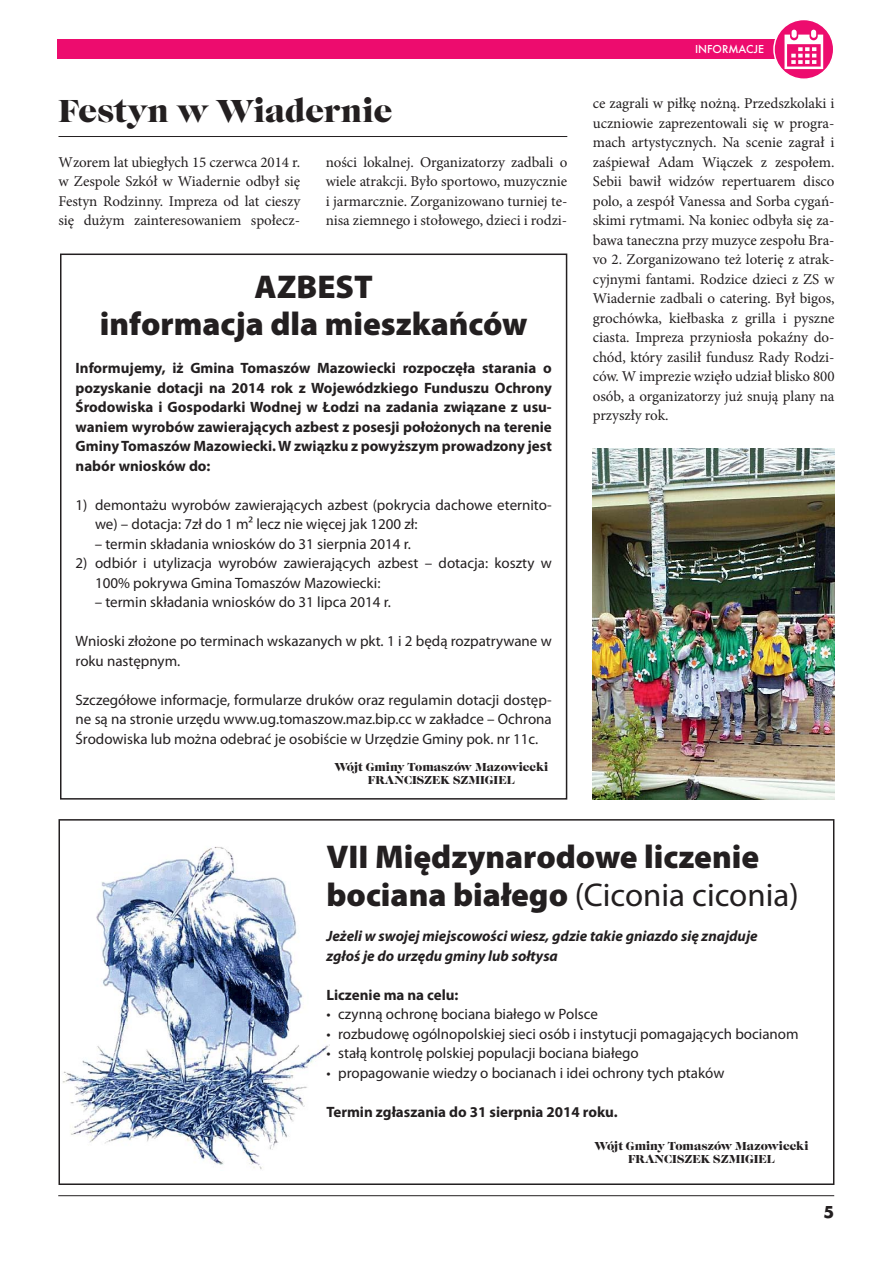
<style>
.page{position:relative;width:893px;height:1263px;background:#fff}
.page>*{position:absolute;margin:0;border:0;box-sizing:border-box;transform-origin:0 0}
.t1{font:900 33px/37.5px "Myriad Pro";color:#231f20}
.t2{font:33px "Caslon Gra DCE";color:#231f20}
.t3{font:700 18px "Futura TCE";color:#231f20}
.t4{font:15px/19.5px "Minion Pro";letter-spacing:-.005em;color:#231f20;text-align:justify}
.t5{font:15px/19.5px "Myriad Pro";color:#231f20}
.t6{font:700 15px/19.5px "Myriad Pro";color:#231f20;text-align:justify}
.t7{font:italic 700 15px/19.5px "Myriad Pro";color:#231f20}
.t8{font:12px/13.5px "Caslon Gra DCE";color:#231f20;text-align:center}
.t9{font:500 12px "Futura TCE";color:#fff}
.s1{font-weight:400}
</style>
<div class="page">
<hr style="left:58px;top:1195px;width:776px;height:1px;background:#231f20">
<div style="left:60px;top:254px;width:507px;height:546px;border:2px solid #231f20"></div>
<div style="left:58px;top:39px;width:718px;height:19px;background:#ed0c6e"></div>
<svg style="left:774px;top:19px;width:60px;height:60px"></svg>
<div style="left:773px;top:19px;width:61px;height:61px;border:2px solid #fff;border-radius:50%"></div>
<svg style="left:784px;top:30px;width:39px;height:39px"></svg>
<img style="left:593px;top:448px;width:242px;height:352px">
<img style="left:62px;top:846px;width:268px;height:323px">
<div style="left:58px;top:819px;width:776px;height:366px;border:2px solid #231f20"></div>
<hr style="left:58px;top:136px;width:509px;height:1px;background:#231f20">
<h1 class="t2" style="left:58px;top:97px;width:335px">Festyn w Wiadernie</h1>
<p class="t4" style="left:58px;top:154px;width:243px">Wzorem lat ubiegłych 15 czerwca 2014 r. w Zespole Szkół w Wiadernie odbył się Festyn Rodzinny. Impreza od lat cieszy się dużym zainteresowaniem społecz-</p>
<p class="t4" style="left:326px;top:154px;width:243px">ności lokalnej. Organizatorzy zadbali o wiele atrakcji. Było sportowo, muzycznie i jarmarcznie. Zorganizowano turniej te&shy;nisa ziemnego i stołowego, dzieci i rodzi-</p>
<h1 class="t1" style="left:100px;top:271px;width:429px;text-align:center">AZBEST<br>informacja dla mieszkańców</h1>
<p class="t6" style="left:76px;top:360px;width:478px">Informujemy, iż Gmina Tomaszów Mazowiecki rozpoczęła starania o pozyskanie dotacji na 2014 rok z Wojewódzkiego Funduszu Ochrony Środowiska i Gospodarki Wodnej w Łodzi na zadania związane z usu&shy;waniem wyrobów zawierających azbest z posesji położonych na terenie Gminy Tomaszów Mazowiecki. W związku z powyższym prowadzony jest nabór wniosków do:</p>
<p class="t5" style="left:95px;top:496px;width:458px;text-indent:-19px">1) demontażu wyrobów zawierających azbest (pokrycia dachowe eternito&shy;we) – dotacja: 7zł do 1 m² lecz nie więcej jak 1200 zł:</p>
<p class="t5" style="left:95px;top:535px;width:318px">– termin składania wniosków do 31 sierpnia 2014 r.</p>
<p class="t5" style="left:95px;top:555px;width:458px;text-indent:-19px">2) odbiór i utylizacja wyrobów zawierających azbest – dotacja: koszty w<br>100% pokrywa Gmina Tomaszów Mazowiecki:</p>
<p class="t5" style="left:95px;top:594px;width:298px">– termin składania wniosków do 31 lipca 2014 r.</p>
<p class="t5" style="left:76px;top:633px;width:478px">Wnioski złożone po terminach wskazanych w pkt. 1 i 2 będą rozpatrywane w roku następnym.</p>
<p class="t5" style="left:76px;top:691px;width:478px;text-align:justify">Szczegółowe informacje, formularze druków oraz regulamin dotacji dostęp&shy;ne są na stronie urzędu www.ug.tomaszow.maz.bip.cc w zakładce – Ochrona Środowiska lub można odebrać je osobiście w Urzędzie Gminy pok. nr 11c.</p>
<p class="t8" style="left:334px;top:760px;width:215px">Wójt Gminy Tomaszów Mazowiecki<br>FRANCISZEK SZMIGIEL</p>
<p class="t9" style="left:695px;top:43px;width:71px">INFORMACJE</p>
<p class="t4" style="left:593px;top:95px;width:243px">ce zagrali w piłkę nożną. Przedszkolaki i uczniowie zaprezentowali się w progra&shy;mach artystycznych. Na scenie zagrał i zaśpiewał Adam Wiączek z zespołem.<br>Sebii bawił widzów repertuarem disco polo, a zespół Vanessa and Sorba cygań&shy;skimi rytmami. Na koniec odbyła się za&shy;bawa taneczna przy muzyce zespołu Bra&shy;vo 2. Zorganizowano też loterię z atrak&shy;cyjnymi fantami. Rodzice dzieci z ZS w Wiadernie zadbali o catering. Był bigos, grochówka, kiełbaska z grilla i pyszne ciasta. Impreza przyniosła pokaźny do&shy;chód, który zasilił fundusz Rady Rodzi&shy;ców. W imprezie wzięło udział blisko 800 osób, a organizatorzy już snują plany na przyszły rok.</p>
<h1 class="t1" style="left:326px;top:841px;width:474px">VII Międzynarodowe liczenie bociana białego <span class="s1">(Ciconia ciconia)</span></h1>
<p class="t7" style="left:326px;top:928px;width:433px">Jeżeli w swojej miejscowości wiesz, gdzie takie gniazdo się znajduje zgłoś je do urzędu gminy lub sołtysa</p>
<p class="t6" style="left:326px;top:986px;width:134px">Liczenie ma na celu:</p>
<p class="t5" style="left:326px;top:1006px;width:273px">• czynną ochronę bociana białego w Polsce</p>
<p class="t5" style="left:326px;top:1025px;width:474px">• rozbudowę ogólnopolskiej sieci osób i instytucji pomagających bocianom</p>
<p class="t5" style="left:326px;top:1045px;width:314px">• stałą kontrolę polskiej populacji bociana białego</p>
<p class="t5" style="left:326px;top:1064px;width:399px">• propagowanie wiedzy o bocianach i idei ochrony tych ptaków</p>
<p class="t6" style="left:326px;top:1103px;width:293px">Termin zgłaszania do 31 sierpnia 2014 roku.</p>
<p class="t8" style="left:594px;top:1139px;width:215px">Wójt Gminy Tomaszów Mazowiecki<br>FRANCISZEK SZMIGIEL</p>
<p class="t3" style="left:823px;top:1205px;width:12px">5</p>
</div>
